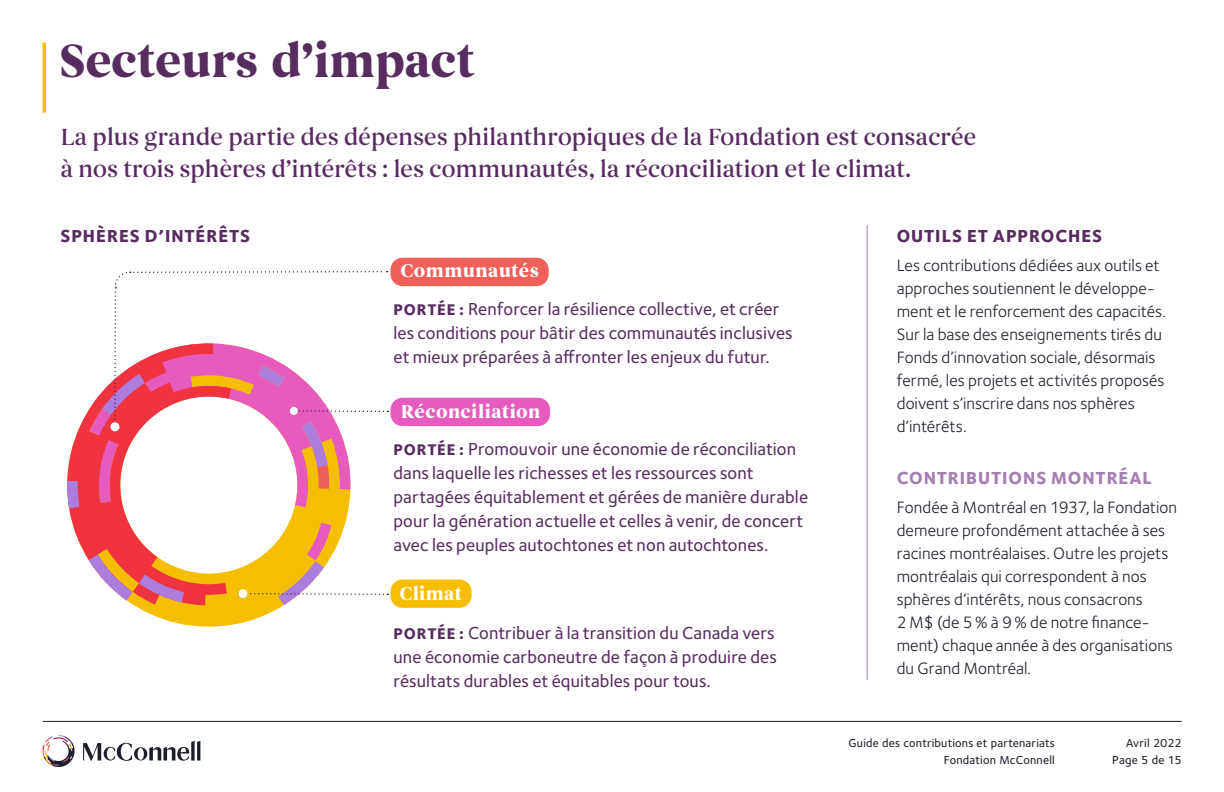
<style>
.page{position:relative;width:1224px;height:792px;background:#fff}
.page>*{position:absolute;margin:0;border:0;box-sizing:border-box;transform-origin:0 0}
.t1{font:700 48px "Begum";letter-spacing:-.01em;color:#572c5f}
.t2{font:500 24px/32px "Begum";letter-spacing:-.02em;color:#572c5f}
.t3{font:700 19px "Begum";letter-spacing:.015em;color:#fff}
.t4{font:500 18px/24px "Foundry Sterling";letter-spacing:.005em;color:#572c5f}
.t5{font:800 18px "Foundry Sterling";letter-spacing:.05em;color:#572c5f}
.t6{font:800 18px "Foundry Sterling";letter-spacing:.05em;color:#a57fb2}
.t7{font:17px/23px "Foundry Sterling";letter-spacing:.005em;color:#1c1f2a}
.t8{font:500 12px/17px "Foundry Sterling";letter-spacing:.02em;color:#1c1f2a;text-align:right}
.s1{font-weight:800;font-size:16px}
</style>
<div class="page">
<hr style="left:43px;top:721px;width:1139px;height:1px;background:#1c1f2a">
<svg style="left:83px;top:741px;width:117px;height:20px"></svg>
<svg style="left:43px;top:735px;width:32px;height:32px"></svg>
<hr style="left:43px;top:43px;width:3px;height:70px;background:#f6be00">
<svg style="left:133px;top:507px;width:216px;height:120px;fill:#f6be00"></svg>
<svg style="left:231px;top:507px;width:79px;height:79px"></svg>
<svg style="left:294px;top:489px;width:57px;height:18px"></svg>
<svg style="left:67px;top:392px;width:164px;height:213px"></svg>
<svg style="left:89px;top:555px;width:44px;height:45px"></svg>
<svg style="left:139px;top:575px;width:45px;height:27px"></svg>
<svg style="left:67px;top:481px;width:12px;height:28px"></svg>
<svg style="left:242px;top:523px;width:146px;height:82px"></svg>
<div style="left:391px;top:580px;width:81px;height:28px;background:#f6be00;border-radius:12px"></div>
<div style="left:391px;top:258px;width:158px;height:28px;background:#f15f5a;border-radius:12px"></div>
<div style="left:391px;top:398px;width:159px;height:28px;background:#e75bbe;border-radius:12px"></div>
<svg style="left:102px;top:271px;width:286px;height:218px"></svg>
<div style="left:110px;top:422px;width:10px;height:9px;background:#fff;border-radius:50%"></div>
<div style="left:238px;top:589px;width:9px;height:9px;background:#fff;border-radius:50%"></div>
<hr style="left:867px;top:225px;width:1px;height:455px;background:#a57fb2">
<h1 class="t1" style="left:60px;top:31px;width:417px">Secteurs d’impact</h1>
<h2 class="t2" style="left:60px;top:121px;width:918px">La plus grande partie des dépenses philanthropiques de la Fondation est consacrée à nos trois sphères d’intérêts : les communautés, la réconciliation et le climat.</h2>
<p class="t5" style="left:60px;top:225px;width:192px">SPHÈRES D’INTÉRÊTS</p>
<p class="t3" style="left:400px;top:259px;width:140px">Communautés</p>
<p class="t4" style="left:394px;top:297px;width:401px"><span class="s1">PORTÉE :</span> Renforcer la résilience collective, et créer les conditions pour bâtir des communautés inclusives et mieux préparées à affronter les enjeux du futur.</p>
<p class="t3" style="left:401px;top:400px;width:141px">Réconciliation</p>
<p class="t4" style="left:394px;top:437px;width:416px"><span class="s1">PORTÉE :</span> Promouvoir une économie de réconciliation dans laquelle les richesses et les ressources sont partagées équitablement et gérées de manière durable pour la génération actuelle et celles à venir, de concert avec les peuples autochtones et non autochtones.</p>
<p class="t3" style="left:399px;top:582px;width:64px">Climat</p>
<p class="t4" style="left:394px;top:621px;width:385px;text-align:justify"><span class="s1">PORTÉE :</span> Contribuer à la transition du Canada vers une économie carboneutre de façon à produire des résultats durables et équitables pour tous.</p>
<p class="t5" style="left:897px;top:225px;width:207px">OUTILS ET APPROCHES</p>
<p class="t7" style="left:897px;top:254px;width:271px">Les contributions dédiées aux outils et approches soutiennent le développe&shy;ment et le renforcement des capacités.<br>Sur la base des enseignements tirés du Fonds d’innovation sociale, désormais fermé, les projets et activités proposés doivent s’inscrire dans nos sphères d’intérêts.</p>
<p class="t6" style="left:897px;top:467px;width:257px">CONTRIBUTIONS MONTRÉAL</p>
<p class="t7" style="left:897px;top:496px;width:282px">Fondée à Montréal en 1937, la Fondation demeure profondément attachée à ses racines montréalaises. Outre les projets montréalais qui correspondent à nos sphères d’intérêts, nous consacrons 2M$ (de 5% à 9% de notre finance&shy;ment) chaque année à des organisations du Grand Montréal.</p>
<p class="t8" style="left:849px;top:734px;width:208px">Guide des contributions et partenariats<br>Fondation McConnell</p>
<p class="t8" style="left:1112px;top:734px;width:71px">Avril 2022<br>Page 5 de 15</p>
</div>
